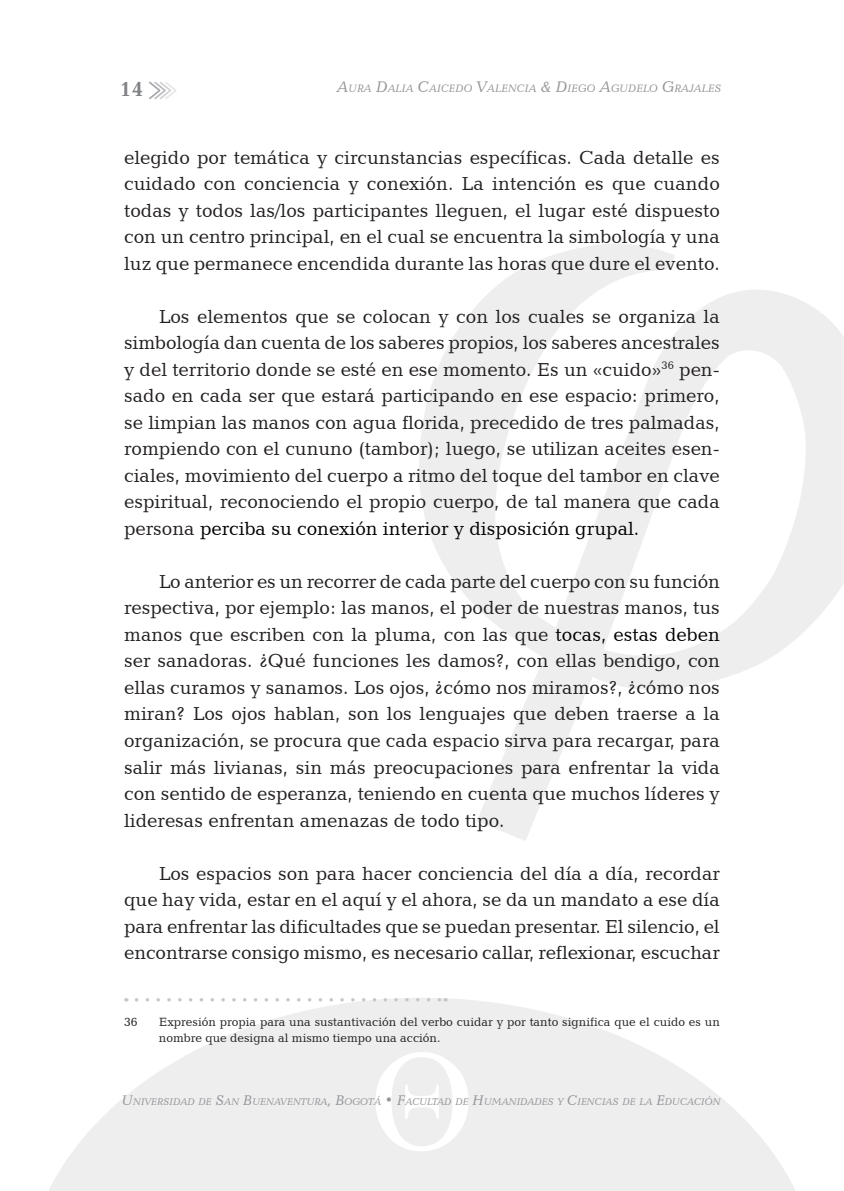
<style>
.page{position:relative;width:844px;height:1191px;background:#fff}
.page>*{position:absolute;margin:0;border:0;box-sizing:border-box;transform-origin:0 0}
.t1{font:700 21px "Candida BT";color:#808285}
.Cuerpo{font:19.25px/26.6px "Candida BT";color:#231f20;text-align:justify}
.Pie_de_página___Con{font:12.25px/15.8px "Candida BT";color:#231f20}
.t2{font:italic 11.03px "Candida BT";color:#939598}
.t3{font:italic 9.97px "Candida BT";letter-spacing:-.005em;color:#939598}
.s1{font-size:15.75px}
.s2{color:#000}
.s3{font-size:14.35px}
</style>
<div class="page">
<svg style="left:49px;top:998px;width:746px;height:193px;fill:#eeeeef"></svg>
<svg style="left:375px;top:1052px;width:93px;height:99px"></svg>
<svg style="left:149px;top:81px;width:28px;height:19px"></svg>
<svg style="left:419px;top:244px;width:424px;height:597px"></svg>
<svg style="left:136px;top:998px;width:303px;height:3px"></svg>
<p class="t1" style="left:120px;top:76px;width:25px">14</p>
<p class="t2" style="left:337px;top:81px;width:385px"><span class="s1">A</span>URA <span class="s1">D</span>ALIA <span class="s1">C</span>AICEDO <span class="s1">V</span>ALENCIA <span class="s1">&amp; D</span>IEGO <span class="s1">A</span>GUDELO <span class="s1">G</span>RAJALES</p>
<p class="Cuerpo" style="left:124px;top:143px;width:597px">elegido por temática y circunstancias específicas. Cada detalle es cuidado con conciencia y conexión. La intención es que cuando todas y todos las/los participantes lleguen, el lugar esté dispuesto con un centro principal, en el cual se encuentra la simbología y una luz que permanece encendida durante las horas que dure el evento.</p>
<p class="Cuerpo" style="left:124px;top:302px;width:597px;text-indent:35px">Los elementos que se colocan y con los cuales se organiza la simbología dan cuenta de los saberes propios, los saberes ancestrales y del territorio donde se esté en ese momento. Es un «cuido»<sup>36</sup> pen&shy;sado en cada ser que estará participando en ese espacio: primero, se limpian las manos con agua florida, precedido de tres palmadas, rompiendo con el cununo (tambor); luego, se utilizan aceites esen&shy;ciales, movimiento del cuerpo a ritmo del toque del tambor en clave espiritual, reconociendo el propio cuerpo, de tal manera que cada persona <span class="s2">perciba su conexión interior y disposición grupal.</span></p>
<p class="Cuerpo" style="left:124px;top:567px;width:597px;text-indent:35px">Lo anterior es un recorrer de cada parte del cuerpo con su función respectiva, por ejemplo: las manos, el poder de nuestras manos, tus manos que escriben con la pluma, con las que <span class="s2">tocas, estas deben </span>ser sanadoras. ¿Qué funciones les damos?, con ellas bendigo, con ellas curamos y sanamos. Los ojos, ¿cómo nos miramos?, ¿cómo nos miran? Los ojos hablan, son los lenguajes que deben traerse a la organización, se procura que cada espacio sirva para recargar, para salir más livianas, sin más preocupaciones para enfrentar la vida con sentido de esperanza, teniendo en cuenta que muchos líderes y lideresas enfrentan amenazas de todo tipo.</p>
<p class="Cuerpo" style="left:124px;top:859px;width:597px;text-indent:35px">Los espacios son para hacer conciencia del día a día, recordar que hay vida, estar en el aquí y el ahora, se da un mandato a ese día para enfrentar las dificultades que se puedan presentar. El silencio, el encontrarse consigo mismo, es necesario callar, reflexionar, escuchar</p>
<p class="Pie_de_página___Con" style="left:124px;top:1014px;width:15px">36</p>
<p class="Pie_de_página___Con" style="left:159px;top:1014px;width:562px">Expresión propia para una sustantivación del verbo cuidar y por tanto significa que el cuido es un nombre que designa al mismo tiempo una acción.</p>
<p class="t3" style="left:122px;top:1095px;width:60px"><span class="s3">U</span>NIVERSIDAD</p>
<p class="t3" style="left:198px;top:1095px;width:330px">DE <span class="s3">S</span>AN <span class="s3">B</span>UENAVENTURA<span class="s3">, B</span>OGOTÁ <span class="s3">• F</span>AC ULTAD DE <span class="s3">H</span>UMANIDAD</p>
<p class="t3" style="left:542px;top:1095px;width:146px">ES Y <span class="s3">C</span>IENCIAS DE LA <span class="s3">E</span>DUCAC</p>
<p class="t3" style="left:701px;top:1095px;width:21px">IÓN</p>
</div>
